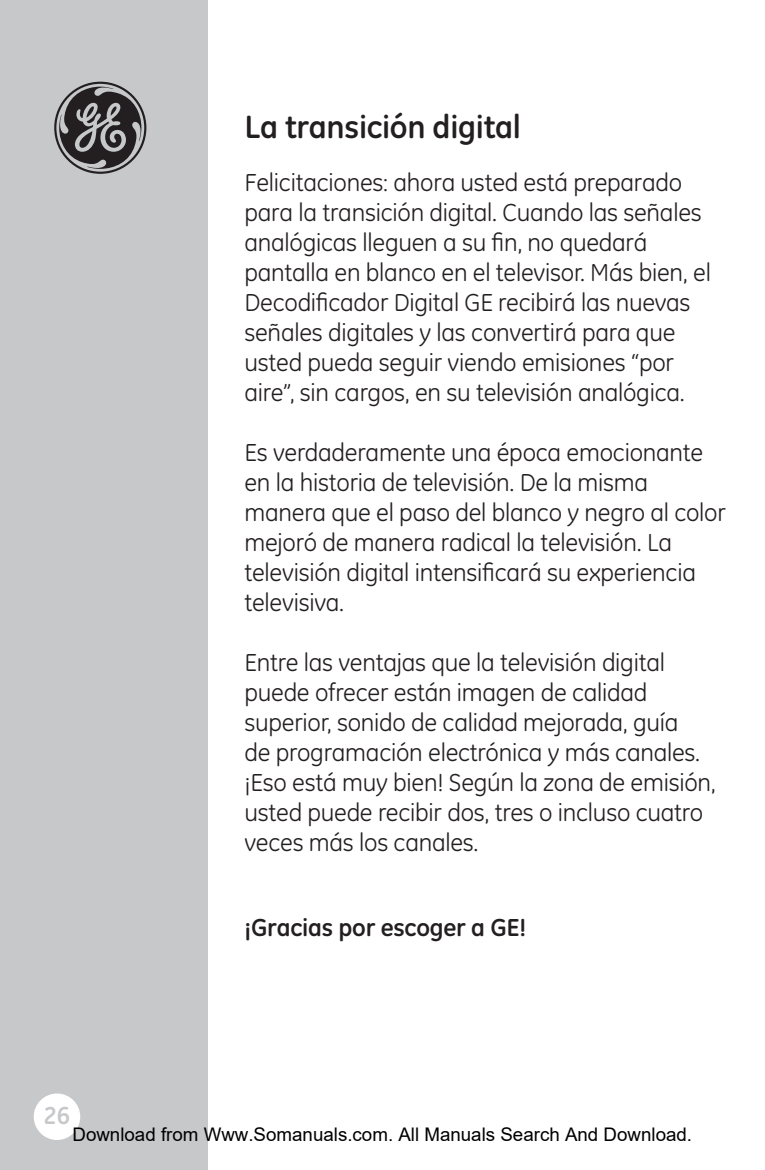
<style>
.page{position:relative;width:765px;height:1170px;background:#fff}
.page>*{position:absolute;margin:0;border:0;box-sizing:border-box;transform-origin:0 0}
.t1{font:700 32.5px "GE Inspira";letter-spacing:-.01em;color:#231f20}
.t2{font:25px/30px "GE Inspira";letter-spacing:-.01em;color:#231f20}
.t3{font:700 25px "GE Inspira";letter-spacing:-.01em;color:#231f20}
.t4{font:700 25px "GE Inspira";color:#c7c8ca}
.t5{font:18.75px "Arial";color:#000}
</style>
<div class="page">
<div style="left:0;top:0;width:208px;height:1170px;background:#c7c8ca"></div>
<div style="left:34px;top:1093px;width:46px;height:47px;background:#fff;border-radius:50%"></div>
<hr style="left:764px;top:0;width:1px;height:1170px;background:#c7c8ca">
<svg style="left:54px;top:82px;width:92px;height:92px"></svg>
<h1 class="t1" style="left:245px;top:106px;width:278px">La transición digital</h1>
<p class="t2" style="left:245px;top:168px;width:468px">Felicitaciones: ahora usted está preparado para la transición digital. Cuando las señales analógicas lleguen a su fin, no quedará pantalla en blanco en el televisor. Más bien, el Decodificador Digital GE recibirá las nuevas señales digitales y las convertirá para que usted pueda seguir viendo emisiones “por aire”, sin cargos, en su televisión analógica.</p>
<p class="t2" style="left:245px;top:438px;width:483px">Es verdaderamente una época emocionante en la historia de televisión. De la misma manera que el paso del blanco y negro al color mejoró de manera radical la televisión. La televisión digital intensificará su experiencia televisiva.</p>
<p class="t2" style="left:245px;top:648px;width:473px">Entre las ventajas que la televisión digital puede ofrecer están imagen de calidad superior, sonido de calidad mejorada, guía<br>de programación electrónica y más canales. ¡Eso está muy bien! Según la zona de emisión, usted puede recibir dos, tres o incluso cuatro veces más los canales.</p>
<p class="t4" style="left:43px;top:1099px;width:28px">26</p>
<p class="t3" style="left:245px;top:912px;width:283px">¡Gracias por escoger a GE!</p>
<p class="t5" style="left:72px;top:1124px;width:621px">Download from Www.Somanuals.com. All Manuals Search And Download.</p>
</div>
